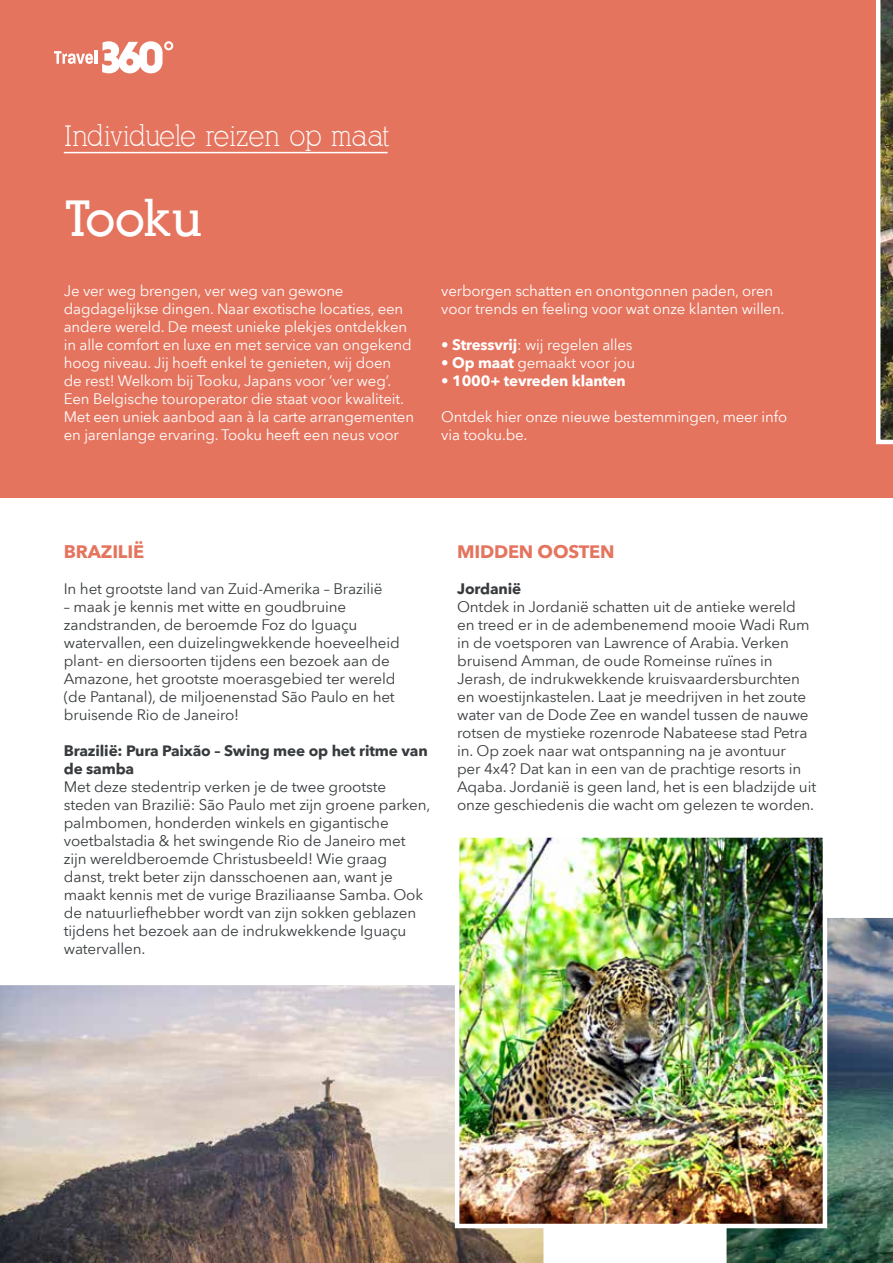
<style>
.page{position:relative;width:893px;height:1263px;background:#fff}
.page>*{position:absolute;margin:0;border:0;box-sizing:border-box;transform-origin:0 0}
.t1{font:700 49.5px "Alexandria FLF";letter-spacing:-.01em;color:#fff}
.t2{font:28.8px "Alexandria FLF";letter-spacing:-.01em;color:#fff}
.t3{font:700 18px "Avenir Next";letter-spacing:-.01em;color:#e5745e}
.t4{font:15px/18px "Avenir Next";letter-spacing:-.01em;color:#383b3d}
.t5{font:15px/18px "Avenir Next";letter-spacing:-.01em;color:#fff}
.t6{font:700 15px/18px "Avenir Next";letter-spacing:-.01em;color:#383b3d}
.t7{font:700 15px "Avenir Next";letter-spacing:-.01em;color:#fff}
.s1{font-weight:700}
.s2{font-weight:400}
</style>
<div class="page">
<div style="left:0;top:0;width:893px;height:497px;background:#e5745e"></div>
<svg style="left:54px;top:51px;width:39px;height:13px"></svg>
<hr style="left:95px;top:50px;width:3px;height:14px;background:#fff">
<svg style="left:102px;top:41px;width:71px;height:32px"></svg>
<hr style="left:64px;top:152px;width:324px;height:1px;background:#fff">
<svg style="left:0;top:985px;width:544px;height:278px;background:#ada09a"></svg>
<img style="left:726px;top:918px;width:167px;height:345px">
<img style="left:876px;top:0;width:17px;height:444px">
<img style="left:460px;top:838px;width:362px;height:385px">
<div style="left:455px;top:833px;width:372px;height:395px;border:4px solid #fff"></div>
<h2 class="t2" style="left:64px;top:120px;width:327px">Individuele reizen op maat</h2>
<h1 class="t1" style="left:64px;top:193px;width:140px">Tooku</h1>
<p class="t5" style="left:64px;top:281px;width:352px">Je ver weg brengen, ver weg van gewone dagdagelijkse dingen. Naar exotische locaties, een andere wereld. De meest unieke plekjes ontdekken in alle comfort en luxe en met service van ongekend hoog niveau. Jij hoeft enkel te genieten, wij doen<br>de rest! Welkom bij Tooku, Japans voor ‘ver weg’.<br>Een Belgische touroperator die staat voor kwaliteit.<br>Met een uniek aanbod aan à la carte arrangementen en jarenlange ervaring. Tooku heeft een neus voor</p>
<p class="t5" style="left:441px;top:281px;width:345px">verborgen schatten en onontgonnen paden, oren voor trends en feeling voor wat onze klanten willen.</p>
<p class="t5" style="left:441px;top:335px;width:193px">• <span class="s1">Stressvrij</span>: wij regelen alles</p>
<p class="t5" style="left:441px;top:353px;width:195px">• <span class="s1">Op maat</span> gemaakt voor jou</p>
<p class="t7" style="left:441px;top:368px;width:186px"><span class="s2">•</span> 1000+ tevreden klanten</p>
<p class="t5" style="left:441px;top:407px;width:347px">Ontdek hier onze nieuwe bestemmingen, meer info via tooku.be.</p>
<p class="t3" style="left:64px;top:536px;width:82px">BRAZILIË</p>
<p class="t4" style="left:64px;top:579px;width:320px">In het grootste land van Zuid-Amerika – Brazilië</p>
<p class="t4" style="left:64px;top:597px;width:337px">– maak je kennis met witte en goudbruine zandstranden, de beroemde Foz do Iguaçu watervallen, een duizelingwekkende hoeveelheid plant- en diersoorten tijdens een bezoek aan de Amazone, het grootste moerasgebied ter wereld (de Pantanal), de miljoenenstad São Paulo en het bruisende Rio de Janeiro!</p>
<p class="t6" style="left:64px;top:742px;width:366px">Brazilië: Pura Paixão – Swing mee op het ritme van de samba</p>
<p class="t4" style="left:64px;top:777px;width:368px">Met deze stedentrip verken je de twee grootste steden van Brazilië: São Paulo met zijn groene parken, palmbomen, honderden winkels en gigantische voetbalstadia &amp; het swingende Rio de Janeiro met zijn wereldberoemde Christusbeeld! Wie graag danst, trekt beter zijn dansschoenen aan, want je maakt kennis met de vurige Braziliaanse Samba. Ook de natuurliefhebber wordt van zijn sokken geblazen tijdens het bezoek aan de indrukwekkende Iguaçu watervallen.</p>
<p class="t3" style="left:457px;top:536px;width:159px">MIDDEN OOSTEN</p>
<p class="t6" style="left:457px;top:580px;width:66px">Jordanië</p>
<p class="t4" style="left:457px;top:597px;width:361px">Ontdek in Jordanië schatten uit de antieke wereld en treed er in de adembenemend mooie Wadi Rum in de voetsporen van Lawrence of Arabia. Verken bruisend Amman, de oude Romeinse ruïnes in Jerash, de indrukwekkende kruisvaardersburchten en woestijnkastelen. Laat je meedrijven in het zoute water van de Dode Zee en wandel tussen de nauwe rotsen de mystieke rozenrode Nabateese stad Petra in. Op zoek naar wat ontspanning na je avontuur<br>per 4x4? Dat kan in een van de prachtige resorts in Aqaba. Jordanië is geen land, het is een bladzijde uit onze geschiedenis die wacht om gelezen te worden.</p>
</div>
